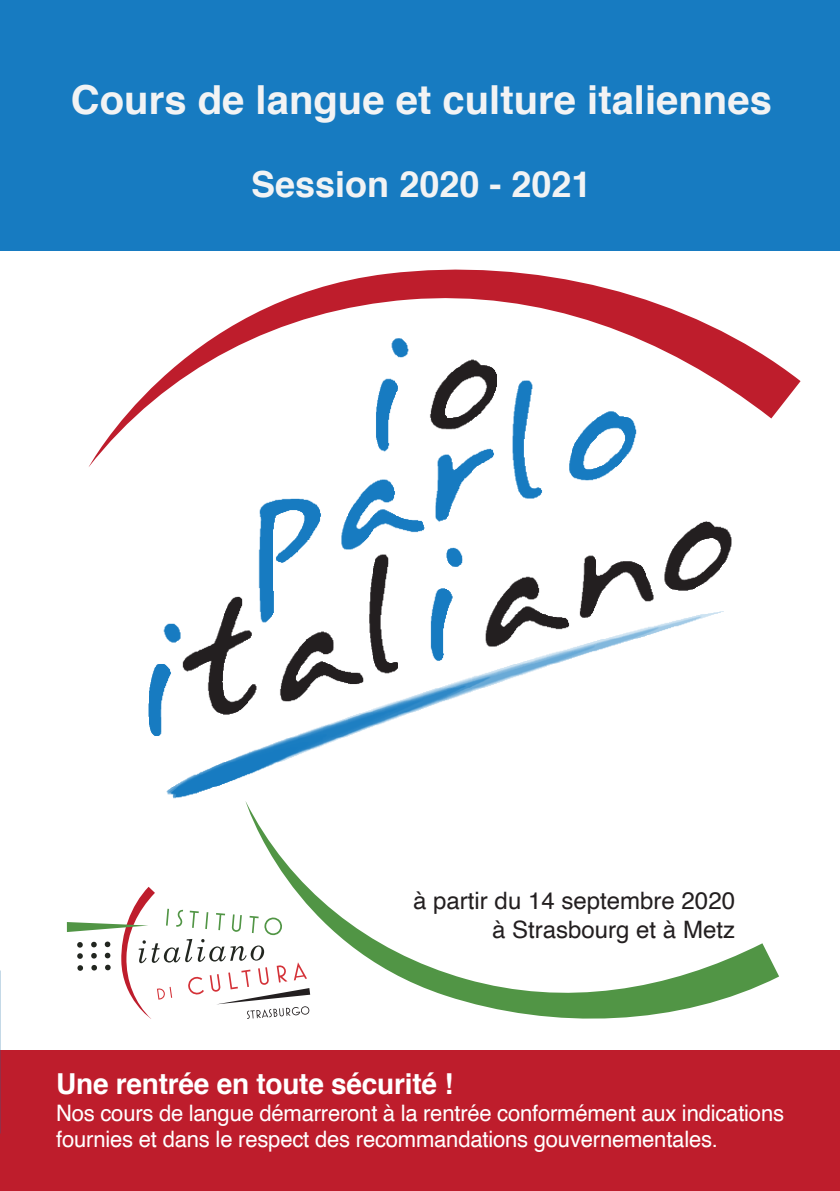
<style>
.page{position:relative;width:840px;height:1191px;background:#fff}
.page>*{position:absolute;margin:0;border:0;box-sizing:border-box;transform-origin:0 0}
.t1{font:700 40px "Helvetica";color:#f2f3f4}
.t2{font:700 36px "Helvetica";color:#f2f3f4}
.t3{font:700 28.8px "Helvetica";letter-spacing:-.01em;color:#fff}
.t4{font:24px/28.8px "Helvetica";color:#231f20;text-align:right}
.t5{font:22.6px/26.4px "Helvetica";letter-spacing:-.01em;color:#fff}
</style>
<div class="page">
<div style="left:0;top:1050px;width:839px;height:141px;background:#be1d2c"></div>
<div style="left:0;top:0;width:839px;height:251px;background:#177bc1"></div>
<img style="left:148px;top:467px;width:584px;height:332px">
<svg style="left:67px;top:887px;width:178px;height:132px"></svg>
<svg style="left:88px;top:269px;width:712px;height:198px"></svg>
<svg style="left:245px;top:801px;width:533px;height:218px"></svg>
<p class="t1" style="left:71px;top:68px;width:702px">Cours de langue et culture italiennes</p>
<p class="t2" style="left:251px;top:155px;width:342px">Session 2020 - 2021</p>
<p class="t4" style="left:413px;top:887px;width:323px">à partir du 14 septembre 2020 à Strasbourg et à Metz</p>
<p class="t3" style="left:56px;top:1060px;width:398px">Une rentrée en toute sécurité !</p>
<p class="t5" style="left:56px;top:1100px;width:729px">Nos cours de langue démarreront à la rentrée conformément aux indications fournies et dans le respect des recommandations gouvernementales.</p>
</div>
